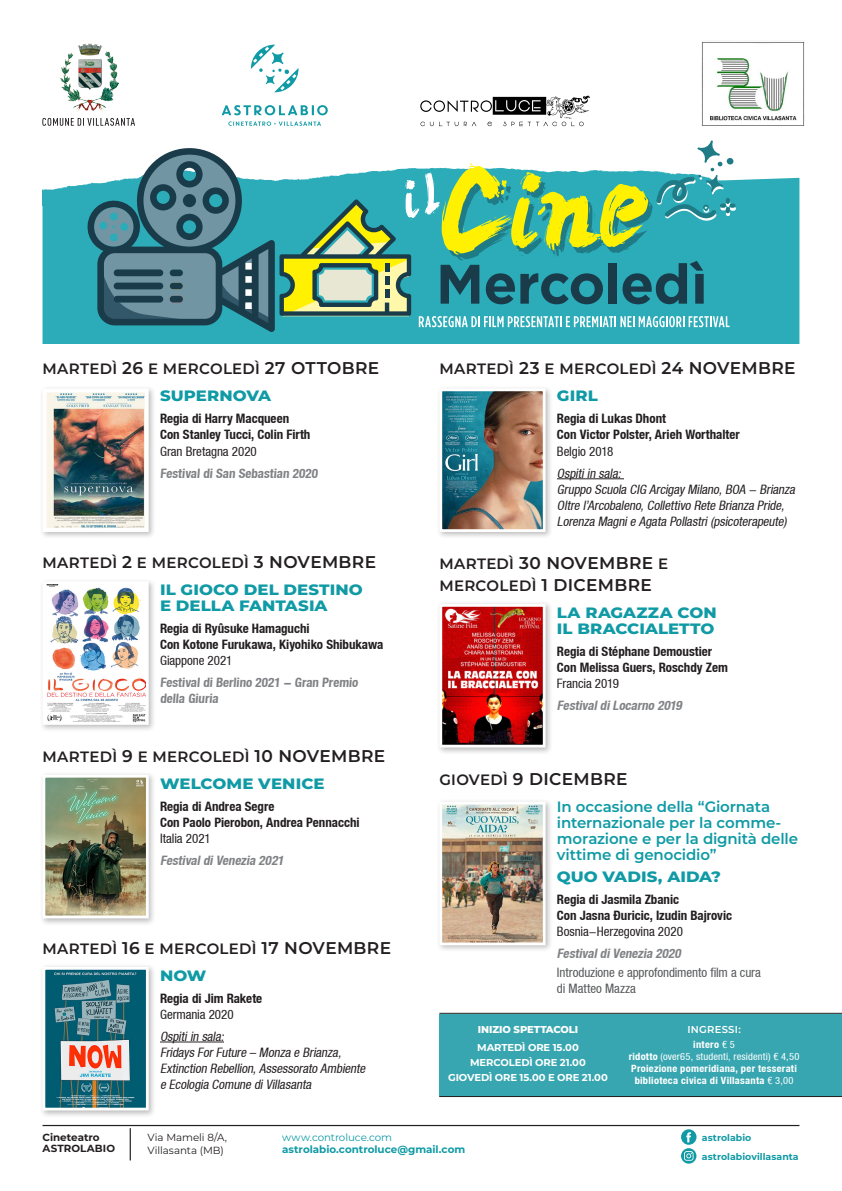
<style>
.page{position:relative;width:842px;height:1191px;background:#fff}
.page>*{position:absolute;margin:0;border:0;box-sizing:border-box;transform-origin:0 0}
.t1{font:600 17px "Montserrat";letter-spacing:.02em;color:#231f20}
.t2{font:600 15px "Montserrat";letter-spacing:.02em;color:#231f20}
.t3{font:800 15px/16px "Montserrat";letter-spacing:.005em;color:#0f9aa5;scale:1.1 1}
.t4{font:600 15px/16px "Montserrat";letter-spacing:-.01em;color:#0f9aa5}
.t5{font:700 condensed 13px "Helvetica Neue LT";color:#231f20}
.t6{font:italic condensed 13px/16px "Helvetica Neue LT";color:#231f20}
.t7{font:condensed 13px "Helvetica Neue LT";letter-spacing:-.005em;color:#231f20}
.t8{font:700 condensed 13px "Helvetica Neue LT";color:#808285}
.t9{font:italic 700 condensed 13px "Helvetica Neue LT";color:#808285}
.trame{font:condensed 13px/16px "Helvetica Neue LT";letter-spacing:-.005em;color:#57585a}
.t10{font:700 10.3px/12.2px "Montserrat";color:#0f9aa5}
.t11{font:10.3px/12.2px "Montserrat";letter-spacing:-.01em;color:#231f20}
.t12{font:700 10.3px/11.5px "Montserrat";letter-spacing:.005em;color:#231f20}
.trame-2{font:700 condensed 10px/12px "Helvetica Neue LT";letter-spacing:.03em;color:#fff;text-align:center;scale:1.05 1}
.trame-3{font:700 10px "Montserrat";letter-spacing:-.01em;color:#fff}
.trame-4{font:800 10px "Montserrat";letter-spacing:-.005em;color:#fff}
.trame-5{font:600 10px "Montserrat";letter-spacing:.025em;color:#fff}
.t13{font:700 9.4px "Montserrat";color:#0f9aa5}
.s1{font-size:17px}
.s2{font-size:15px}
.s3{font-weight:400}
</style>
<div class="page">
<div style="left:43px;top:177px;width:756px;height:166px;background:#2bacb8"></div>
<svg style="left:84px;top:140px;width:652px;height:192px"></svg>
<svg style="left:222px;top:105px;width:106px;height:10px"></svg>
<svg style="left:228px;top:121px;width:93px;height:5px"></svg>
<svg style="left:251px;top:44px;width:48px;height:48px"></svg>
<svg style="left:420px;top:96px;width:170px;height:30px"></svg>
<img style="left:60px;top:43px;width:58px;height:69px">
<svg style="left:42px;top:118px;width:93px;height:8px"></svg>
<img style="left:701px;top:42px;width:103px;height:83px">
<hr style="left:43px;top:1125px;width:756px;height:1px;background:#231f20">
<hr style="left:160px;top:1041px;width:64px;height:1px;background:#231f20">
<hr style="left:557px;top:478px;width:67px;height:1px;background:#231f20">
<div style="left:39px;top:385px;width:117px;height:154px;background:#231f20;opacity:.3"></div>
<img style="left:48px;top:393px;width:96px;height:134px">
<div style="left:43px;top:388px;width:106px;height:144px;border:4px solid #fff"></div>
<div style="left:39px;top:578px;width:117px;height:154px;background:#231f20;opacity:.3"></div>
<img style="left:47px;top:585px;width:98px;height:136px">
<div style="left:43px;top:581px;width:106px;height:144px;border:3px solid #fff"></div>
<div style="left:39px;top:771px;width:117px;height:155px;background:#231f20;opacity:.3"></div>
<img style="left:47px;top:779px;width:98px;height:135px">
<div style="left:43px;top:775px;width:106px;height:143px;border:3px solid #fff"></div>
<div style="left:39px;top:963px;width:117px;height:155px;background:#231f20;opacity:.3"></div>
<img style="left:47px;top:971px;width:98px;height:135px">
<div style="left:43px;top:967px;width:106px;height:143px;border:3px solid #fff"></div>
<div style="left:436px;top:385px;width:117px;height:154px;background:#231f20;opacity:.3"></div>
<img style="left:443px;top:392px;width:99px;height:136px">
<div style="left:439px;top:388px;width:107px;height:144px;border:3px solid #fff"></div>
<div style="left:436px;top:600px;width:117px;height:155px;background:#231f20;opacity:.3"></div>
<img style="left:443px;top:608px;width:99px;height:135px">
<div style="left:439px;top:604px;width:107px;height:143px;border:3px solid #fff"></div>
<div style="left:436px;top:798px;width:117px;height:154px;background:#231f20;opacity:.3"></div>
<img style="left:443px;top:805px;width:99px;height:136px">
<div style="left:439px;top:801px;width:107px;height:144px;border:3px solid #fff"></div>
<div style="left:439px;top:1013px;width:403px;height:83px;background:#38a6b0"></div>
<hr style="left:439px;top:1013px;width:403px;height:1px;background:#231f20">
<hr style="left:439px;top:1096px;width:403px;height:1px;background:#231f20">
<svg style="left:681px;top:1129px;width:15px;height:34px"></svg>
<hr style="left:130px;top:1128px;width:1px;height:32px;background:#231f20">
<p class="t2" style="left:43px;top:358px;width:338px">MARTEDÌ <span class="s1">26</span> E MERCOLEDÌ <span class="s1">27 OTTOBRE</span></p>
<p class="t3" style="left:160px;top:387px;width:102px">SUPERNOVA</p>
<p class="t5" style="left:160px;top:411px;width:131px">Regia di Harry Macqueen</p>
<p class="t5" style="left:160px;top:427px;width:152px">Con Stanley Tucci, Colin Firth</p>
<p class="t7" style="left:160px;top:443px;width:98px">Gran Bretagna 2020</p>
<p class="t8" style="left:160px;top:465px;width:161px">Festival di San Sebastian 2020</p>
<p class="t2" style="left:43px;top:552px;width:335px">MARTEDÌ <span class="s1">2</span> E MERCOLEDÌ <span class="s1">3 NOVEMBRE</span></p>
<p class="t3" style="left:160px;top:581px;width:186px">IL GIOCO DEL DESTINO<br>E DELLA FANTASIA</p>
<p class="t5" style="left:160px;top:620px;width:151px">Regia di Ryûsuke Hamaguchi</p>
<p class="t5" style="left:160px;top:636px;width:225px">Con Kotone Furukawa, Kiyohiko Shibukawa</p>
<p class="t7" style="left:160px;top:653px;width:74px">Giappone 2021</p>
<p class="t8" style="left:160px;top:674px;width:201px">Festival di Berlino 2021 - Gran Premio</p>
<p class="t8" style="left:160px;top:690px;width:61px">della Giuria</p>
<p class="t2" style="left:43px;top:745px;width:344px">MARTEDÌ <span class="s1">9</span> E MERCOLEDÌ <span class="s1">10 NOVEMBRE</span></p>
<p class="t3" style="left:160px;top:774px;width:151px">WELCOME VENICE</p>
<p class="t5" style="left:160px;top:798px;width:116px">Regia di Andrea Segre</p>
<p class="t5" style="left:160px;top:814px;width:201px">Con Paolo Pierobon, Andrea Pennacchi</p>
<p class="t7" style="left:160px;top:830px;width:52px">Italia 2021</p>
<p class="t9" style="left:160px;top:852px;width:128px">FestivaldiVenezia 2021</p>
<p class="t2" style="left:43px;top:937px;width:350px">MARTEDÌ <span class="s1">16</span> E MERCOLEDÌ <span class="s1">17 NOVEMBRE</span></p>
<p class="t3" style="left:160px;top:966px;width:44px">NOW</p>
<p class="t5" style="left:160px;top:990px;width:104px">Regia di Jim Rakete</p>
<p class="t7" style="left:160px;top:1006px;width:75px">Germania 2020</p>
<p class="t6" style="left:160px;top:1028px;width:68px">Ospitiin sala:</p>
<p class="t6" style="left:160px;top:1044px;width:185px">Fridays ForFuture – Monza e Brianza,</p>
<p class="t6" style="left:160px;top:1060px;width:209px">Extinction Rebellion,Assessorato Ambiente</p>
<p class="t6" style="left:160px;top:1076px;width:155px">e Ecologia Comune diVillasanta</p>
<p class="t2" style="left:439px;top:358px;width:358px">MARTEDÌ <span class="s1">23</span> E MERCOLEDÌ <span class="s1">24 NOVEMBRE</span></p>
<p class="t3" style="left:557px;top:387px;width:39px">GIRL</p>
<p class="t5" style="left:557px;top:411px;width:111px">Regia di Lukas Dhont</p>
<p class="t5" style="left:557px;top:427px;width:184px">Con Victor Polster, Arieh Worthalter</p>
<p class="t7" style="left:557px;top:443px;width:58px">Belgio 2018</p>
<p class="t6" style="left:557px;top:465px;width:68px">Ospitiin sala:</p>
<p class="t6" style="left:557px;top:481px;width:242px">Gruppo Scuola CIG Arcigay Milano,BOA - Brianza<br>Oltre l’Arcobaleno,Collettivo Rete Brianza Pride,<br>Lorenza Magnie Agata Pollastri(psicoterapeute)</p>
<p class="t1" style="left:439px;top:550px;width:230px"><span class="s2">MARTEDÌ</span> 30 NOVEMBRE <span class="s2">E</span></p>
<p class="t2" style="left:439px;top:575px;width:214px">MERCOLEDÌ <span class="s1">1 DICEMBRE</span></p>
<p class="t3" style="left:557px;top:603px;width:147px">LA RAGAZZA CON</p>
<p class="t3" style="left:557px;top:619px;width:145px">IL BRACCIALETTO</p>
<p class="t5" style="left:557px;top:643px;width:157px">Regia di Stéphane Demoustier</p>
<p class="t5" style="left:557px;top:659px;width:173px">Con Melissa Guers, Roschdy Zem</p>
<p class="t7" style="left:557px;top:675px;width:64px">Francia 2019</p>
<p class="t9" style="left:557px;top:697px;width:129px">FestivaldiLocarno 2019</p>
<p class="t1" style="left:439px;top:767px;width:190px"><span class="s2">GIOVEDÌ</span> 9 DICEMBRE</p>
<p class="t4" style="left:557px;top:798px;width:243px">In occasione della “Giornata internazionale per la comme&shy;morazione e per la dignità delle vittime di genocidio”</p>
<p class="t3" style="left:557px;top:867px;width:151px">QUO VADIS, AIDA?</p>
<p class="t5" style="left:557px;top:891px;width:124px">Regia di Jasmila Zbanic</p>
<p class="t5" style="left:557px;top:907px;width:177px">Con Jasna Ðuricic, Izudin Bajrovic</p>
<p class="t7" style="left:557px;top:924px;width:128px">Bosnia-Herzegovina 2020</p>
<p class="t9" style="left:557px;top:945px;width:128px">FestivaldiVenezia 2020</p>
<p class="trame" style="left:557px;top:964px;width:205px">Introduzione e approfondimento film a cura di Matteo Mazza</p>
<p class="trame-4" style="left:478px;top:1022px;width:102px">INIZIO SPETTACOLI</p>
<p class="trame-3" style="left:477px;top:1040px;width:103px">MARTEDÌ ORE 15.00</p>
<p class="trame-3" style="left:470px;top:1055px;width:117px">MERCOLEDÌ ORE 21.00</p>
<p class="trame-3" style="left:448px;top:1070px;width:161px">GIOVEDÌ ORE 15.00 E ORE 21.00</p>
<p class="trame-5" style="left:687px;top:1022px;width:55px">INGRESSI:</p>
<p class="trame-2" style="left:629px;top:1038px;width:164px">intero <span class="s3">€ 5<br></span>ridotto <span class="s3">(over65, studenti, residenti) € 4,50<br></span>Proiezione pomeridiana, per tesserati biblioteca civica di Villasanta <span class="s3">€ 3,00</span></p>
<p class="t11" style="left:148px;top:1131px;width:81px">Via Mameli 8/A,<br>Villasanta (MB)</p>
<p class="t12" style="left:43px;top:1131px;width:74px">Cineteatro<br>ASTROLABIO</p>
<p class="t13" style="left:702px;top:1130px;width:51px">astrolabio</p>
<p class="t13" style="left:702px;top:1149px;width:98px">astrolabiovillasanta</p>
<p class="t10" style="left:282px;top:1130px;width:185px"><span class="s3">www.controluce.com </span>astrolabio.controluce@gmail.com</p>
</div>
